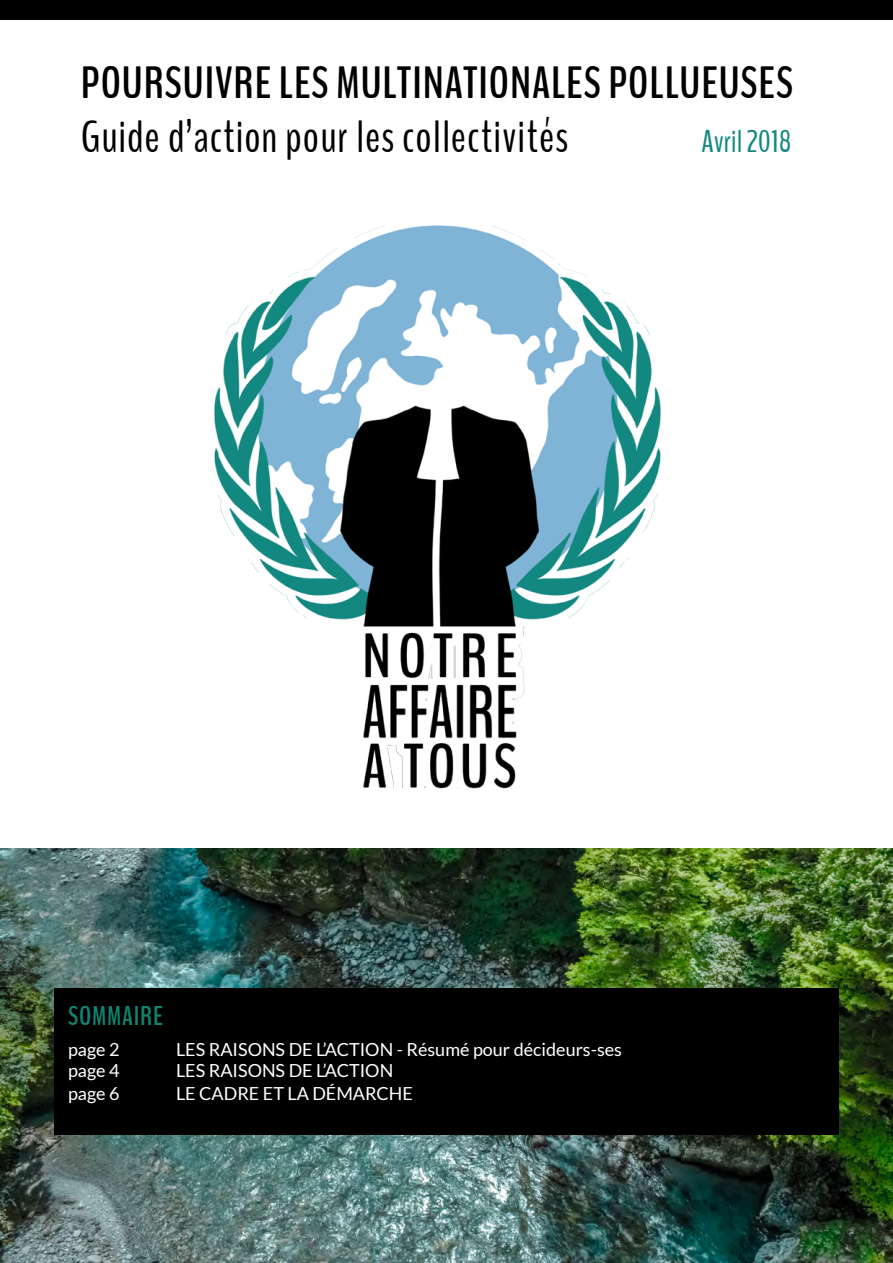
<style>
.page{position:relative;width:893px;height:1263px;background:#fff}
.page>*{position:absolute;margin:0;border:0;box-sizing:border-box;transform-origin:0 0}
.t1{font:700 45px "Bench Nine";letter-spacing:.02em;color:#000}
.t2{font:45px "Bench Nine";letter-spacing:.02em;color:#000}
.t3{font:31.5px "Bench Nine";color:#138881}
.t4{font:700 27px "Bench Nine";letter-spacing:.03em;color:#0f8470}
.t5{font:18px "Lato";color:#fff}
</style>
<div class="page">
<img style="left:0;top:848px;width:893px;height:415px">
<img style="left:214px;top:225px;width:447px;height:564px">
<div style="left:0;top:0;width:893px;height:19px;background:#000"></div>
<div style="left:54px;top:988px;width:785px;height:146px;background:#000"></div>
<h1 class="t1" style="left:81px;top:54px;width:714px">POURSUIVRE LES MULTINATIONALES POLLUEUSES</h1>
<h1 class="t2" style="left:81px;top:108px;width:489px">Guide d’action pour les collectivités</h1>
<h2 class="t3" style="left:701px;top:121px;width:92px">Avril 2018</h2>
<h3 class="t4" style="left:68px;top:998px;width:97px">SOMMAIRE</h3>
<p class="t5" style="left:68px;top:1039px;width:53px">page 2</p>
<p class="t5" style="left:176px;top:1039px;width:448px">LES RAISONS DE L’ACTION - Résumé pour décideurs-ses</p>
<p class="t5" style="left:68px;top:1060px;width:53px">page 4</p>
<p class="t5" style="left:176px;top:1060px;width:219px">LES RAISONS DE L’ACTION</p>
<p class="t5" style="left:68px;top:1083px;width:53px">page 6</p>
<p class="t5" style="left:176px;top:1083px;width:238px">LE CADRE ET LA DÉMARCHE</p>
</div>
